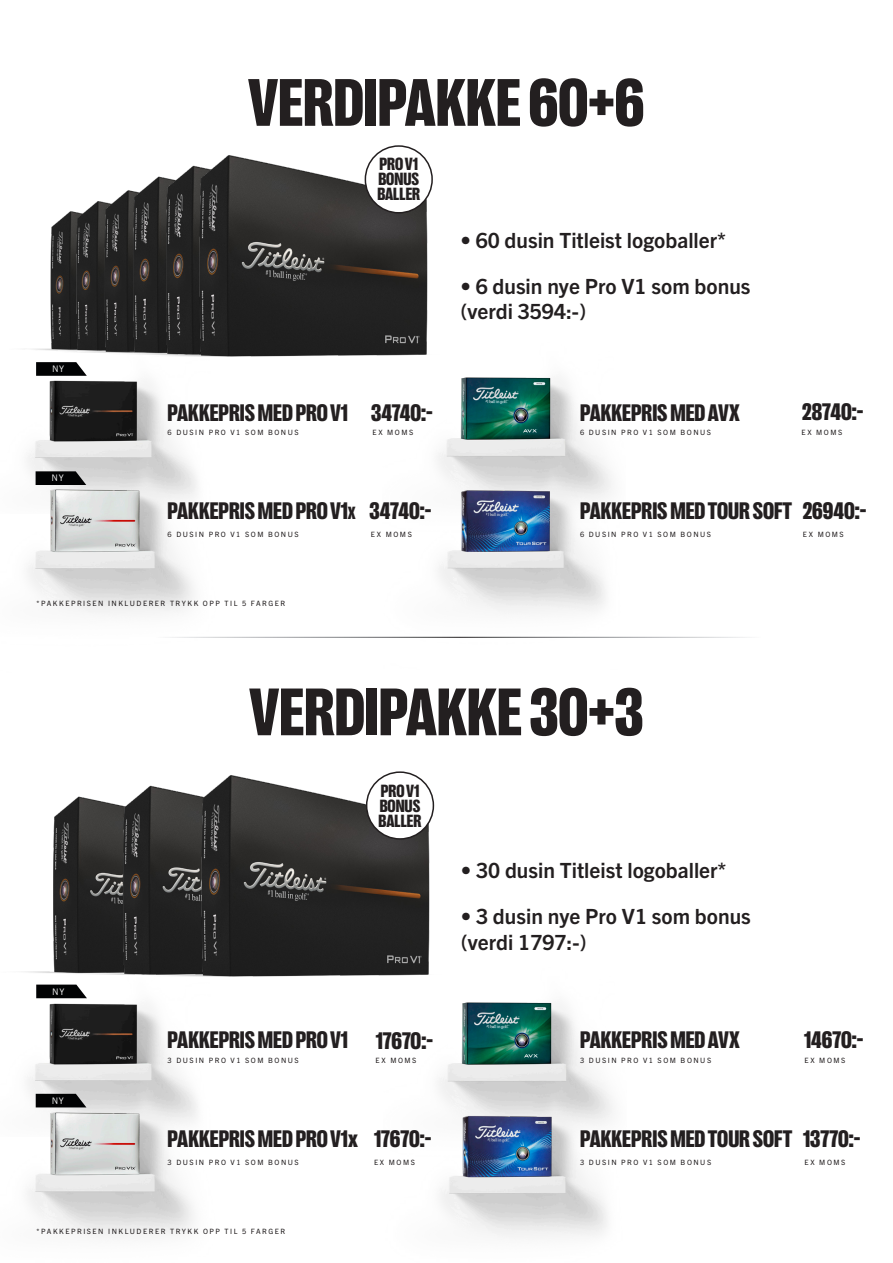
<style>
.page{position:relative;width:893px;height:1263px;background:#fff}
.page>*{position:absolute;margin:0;border:0;box-sizing:border-box;transform-origin:0 0}
.t1{font:900 condensed 68.4px "PP Right Grotesk";color:#231f20}
.t2{font:900 condensed 24.45px "PP Right Grotesk";color:#231f20}
.t3{font:700 21px "Trade Gothic Next LT Pro";color:#231f20}
.t4{font:900 condensed 18px "PP Right Grotesk";color:#231f20}
.t5{font:9px "Trade Gothic LT Std";letter-spacing:.08em;color:#fff}
.t6{font:7.35px "Trade Gothic Next LT Pro";letter-spacing:.21em;color:#231f20}
.s1{font-size:18px}
</style>
<div class="page">
<img style="left:56px;top:211px;width:24px;height:28px">
<img style="left:80px;top:201px;width:29px;height:38px">
<img style="left:109px;top:190px;width:30px;height:49px">
<img style="left:139px;top:145px;width:294px;height:212px">
<img style="left:53px;top:806px;width:14px;height:56px">
<img style="left:67px;top:793px;width:74px;height:69px">
<img style="left:141px;top:774px;width:294px;height:203px">
<div style="left:365px;top:146px;width:67px;height:67px;background:#fff;border-radius:50%"></div>
<div style="left:365px;top:145px;width:68px;height:69px;border:2px solid #231f20;border-radius:50%"></div>
<img style="left:33px;top:239px;width:204px;height:208px">
<img style="left:28px;top:447px;width:221px;height:190px">
<img style="left:382px;top:234px;width:187px;height:158px">
<img style="left:381px;top:392px;width:269px;height:245px">
<div style="left:367px;top:772px;width:66px;height:67px;background:#fff;border-radius:50%"></div>
<div style="left:366px;top:771px;width:68px;height:69px;border:2px solid #231f20;border-radius:50%"></div>
<img style="left:25px;top:862px;width:212px;height:208px">
<img style="left:28px;top:1070px;width:170px;height:167px">
<svg style="left:36px;top:362px;width:51px;height:14px"></svg>
<svg style="left:36px;top:471px;width:50px;height:14px"></svg>
<svg style="left:36px;top:984px;width:51px;height:14px"></svg>
<svg style="left:36px;top:1094px;width:50px;height:13px"></svg>
<img style="left:383px;top:859px;width:187px;height:158px">
<img style="left:439px;top:1017px;width:174px;height:220px">
<p class="t1" style="left:248px;top:67px;width:398px">VERDIPAKKE 60+6</p>
<p class="t5" style="left:52px;top:363px;width:14px">NY</p>
<p class="t5" style="left:52px;top:473px;width:14px">NY</p>
<p class="t4" style="left:379px;top:155px;width:40px">PRO V1</p>
<p class="t4" style="left:378px;top:170px;width:42px">BONUS</p>
<p class="t4" style="left:377px;top:185px;width:44px">BALLER</p>
<p class="t3" style="left:460px;top:225px;width:267px">• 60 dusin Titleist logoballer*</p>
<p class="t3" style="left:460px;top:271px;width:292px">• 6 dusin nye Pro V1 som bonus</p>
<p class="t3" style="left:460px;top:297px;width:127px">(verdi 3594:-)</p>
<p class="t2" style="left:580px;top:399px;width:161px">PAKKEPRIS MED AVX</p>
<p class="t2" style="left:168px;top:399px;width:182px">PAKKEPRIS MED PRO V1</p>
<p class="t6" style="left:168px;top:427px;width:133px">6 DUSIN PRO V1 SOM BONUS</p>
<p class="t6" style="left:580px;top:427px;width:133px">6 DUSIN PRO V1 SOM BONUS</p>
<p class="t2" style="left:371px;top:400px;width:63px">34740:-</p>
<p class="t6" style="left:372px;top:427px;width:42px">EX MOMS</p>
<p class="t2" style="left:802px;top:399px;width:63px">28740:-</p>
<p class="t6" style="left:801px;top:427px;width:42px">EX MOMS</p>
<p class="t2" style="left:168px;top:498px;width:190px">PAKKEPRIS MED PRO V1<span class="s1">X</span></p>
<p class="t6" style="left:168px;top:529px;width:133px">6 DUSIN PRO V1 SOM BONUS</p>
<p class="t2" style="left:370px;top:498px;width:63px">34740:-</p>
<p class="t6" style="left:371px;top:529px;width:42px">EX MOMS</p>
<p class="t2" style="left:580px;top:498px;width:288px">PAKKEPRIS MED TOUR SOFT 26940:-</p>
<p class="t6" style="left:803px;top:529px;width:42px">EX MOMS</p>
<p class="t6" style="left:580px;top:529px;width:133px">6 DUSIN PRO V1 SOM BONUS</p>
<p class="t6" style="left:37px;top:598px;width:250px">*PAKKEPRISEN INKLUDERER TRYKK OPP TIL 5 FARGER</p>
<p class="t1" style="left:249px;top:676px;width:396px">VERDIPAKKE 30+3</p>
<p class="t4" style="left:381px;top:781px;width:40px">PRO V1</p>
<p class="t4" style="left:380px;top:796px;width:42px">BONUS</p>
<p class="t4" style="left:379px;top:811px;width:44px">BALLER</p>
<p class="t5" style="left:52px;top:986px;width:14px">NY</p>
<p class="t5" style="left:52px;top:1095px;width:14px">NY</p>
<p class="t2" style="left:168px;top:1027px;width:182px">PAKKEPRIS MED PRO V1</p>
<p class="t6" style="left:168px;top:1055px;width:133px">3 DUSIN PRO V1 SOM BONUS</p>
<p class="t2" style="left:376px;top:1027px;width:59px">17670:-</p>
<p class="t6" style="left:376px;top:1055px;width:42px">EX MOMS</p>
<p class="t2" style="left:168px;top:1126px;width:192px">PAKKEPRIS MED PRO V1x</p>
<p class="t6" style="left:168px;top:1157px;width:133px">3 DUSIN PRO V1 SOM BONUS</p>
<p class="t2" style="left:374px;top:1126px;width:59px">17670:-</p>
<p class="t6" style="left:374px;top:1157px;width:42px">EX MOMS</p>
<p class="t6" style="left:37px;top:1226px;width:250px">*PAKKEPRISEN INKLUDERER TRYKK OPP TIL 5 FARGER</p>
<p class="t3" style="left:461px;top:856px;width:267px">• 30 dusin Titleist logoballer*</p>
<p class="t3" style="left:461px;top:902px;width:292px">• 3 dusin nye Pro V1 som bonus</p>
<p class="t3" style="left:461px;top:927px;width:127px">(verdi 1797:-)</p>
<p class="t2" style="left:580px;top:1027px;width:161px">PAKKEPRIS MED AVX</p>
<p class="t6" style="left:580px;top:1055px;width:133px">3 DUSIN PRO V1 SOM BONUS</p>
<p class="t2" style="left:804px;top:1027px;width:61px">14670:-</p>
<p class="t6" style="left:804px;top:1055px;width:42px">EX MOMS</p>
<p class="t2" style="left:580px;top:1126px;width:282px">PAKKEPRIS MED TOUR SOFT 13770:-</p>
<p class="t6" style="left:804px;top:1157px;width:42px">EX MOMS</p>
<p class="t6" style="left:580px;top:1157px;width:133px">3 DUSIN PRO V1 SOM BONUS</p>
</div>
